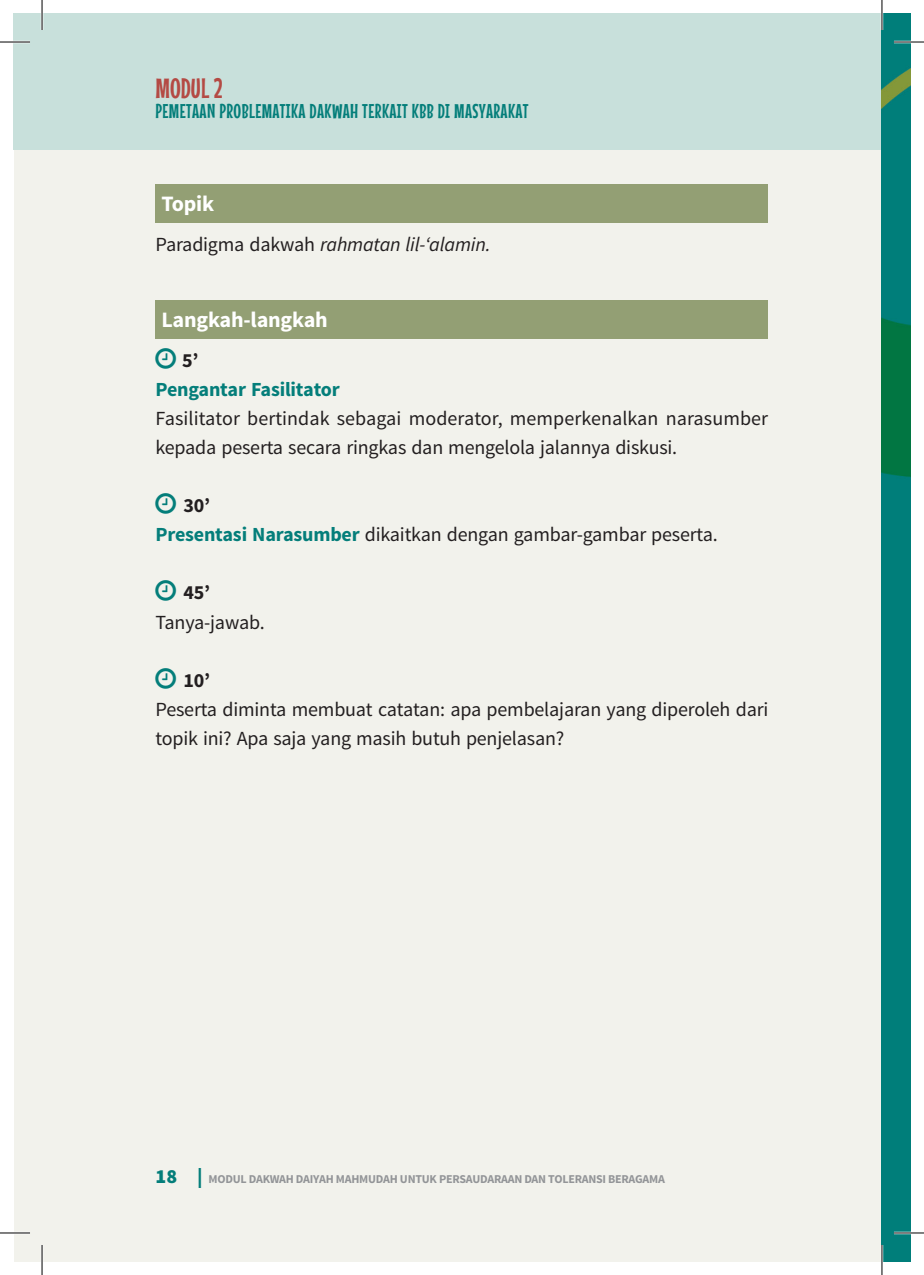
<style>
.page{position:relative;width:924px;height:1275px;background:#fff}
.page>*{position:absolute;margin:0;border:0;box-sizing:border-box;transform-origin:0 0}
.t1{font:28px "Mouse Memoirs";color:#b44a44}
.Subhead_2{font:700 22px "Source Sans Pro";letter-spacing:-.01em;color:#fff}
.BODY_TEXT{font:20px/29px "Source Sans Pro";letter-spacing:-.01em;color:#231f20}
.t2{font:20px "Mouse Memoirs";letter-spacing:.02em;color:#047e7a}
.BODY_TEXT-2{font:italic 20px "Source Sans Pro";letter-spacing:-.01em;color:#231f20}
.Subhead_3{font:700 20px "Source Sans Pro";letter-spacing:-.01em;color:#047e7a}
.BODY_TEXT-3{font:700 20px "Source Sans Pro";color:#231f20}
.t3{font:700 12px "Source Sans Pro";letter-spacing:-.02em;color:#939598}
.s1{font-style:normal}
.s2{font-weight:700;color:#047e7a}
.s3{font-weight:900;font-size:20px;color:#047e7a}
</style>
<div class="page">
<div style="left:14px;top:15px;width:867px;height:1246px;background:#f2f2ec"></div>
<div style="left:14px;top:14px;width:867px;height:136px;background:#c8e0db"></div>
<div style="left:155px;top:184px;width:613px;height:38px;background:#939f74"></div>
<div style="left:155px;top:300px;width:613px;height:38px;background:#939f74"></div>
<img style="left:881px;top:14px;width:28px;height:1247px">
<hr style="left:0;top:41px;width:30px;height:2px;background:#fff">
<hr style="left:893px;top:41px;width:30px;height:2px;background:#fff">
<hr style="left:0;top:1231px;width:30px;height:3px;background:#fff">
<hr style="left:893px;top:1231px;width:30px;height:3px;background:#fff">
<hr style="left:41px;top:0;width:2px;height:30px;background:#fff">
<hr style="left:41px;top:1245px;width:2px;height:30px;background:#fff">
<hr style="left:880px;top:0;width:2px;height:30px;background:#fff">
<hr style="left:880px;top:1245px;width:2px;height:30px;background:#fff">
<hr style="left:0;top:42px;width:30px;height:1px;background:#000">
<hr style="left:893px;top:42px;width:30px;height:1px;background:#000">
<hr style="left:0;top:1232px;width:30px;height:1px;background:#000">
<hr style="left:893px;top:1232px;width:30px;height:1px;background:#000">
<hr style="left:42px;top:0;width:1px;height:30px;background:#000">
<hr style="left:42px;top:1245px;width:1px;height:30px;background:#000">
<hr style="left:881px;top:0;width:1px;height:30px;background:#000">
<hr style="left:881px;top:1245px;width:1px;height:30px;background:#000">
<h1 class="t1" style="left:155px;top:72px;width:69px">MODUL 2</h1>
<p class="t2" style="left:155px;top:99px;width:374px">PEMETAAN PROBLEMATIKA DAKWAH TERKAIT KBB DI MASYARAKAT</p>
<p class="Subhead_2" style="left:161px;top:189px;width:54px">Topik</p>
<p class="BODY_TEXT-2" style="left:155px;top:232px;width:336px"><span class="s1">Paradigma dakwah</span> rahmatan lil-‘alamin.</p>
<p class="Subhead_2" style="left:161px;top:305px;width:168px">Langkah-langkah</p>
<p class="BODY_TEXT-3" style="left:182px;top:348px;width:18px">5’</p>
<p class="Subhead_3" style="left:155px;top:377px;width:186px">Pengantar Fasilitator</p>
<p class="BODY_TEXT" style="left:155px;top:404px;width:613px">Fasilitator bertindak sebagai moderator, memperkenalkan narasumber kepada peserta secara ringkas dan mengelola jalannya diskusi.</p>
<p class="BODY_TEXT-3" style="left:183px;top:493px;width:28px">30’</p>
<p class="BODY_TEXT" style="left:155px;top:520px;width:563px"><span class="s2">Presentasi Narasumber</span> dikaitkan dengan gambar-gambar peserta.</p>
<p class="BODY_TEXT-3" style="left:183px;top:580px;width:28px">45’</p>
<p class="BODY_TEXT" style="left:155px;top:607px;width:111px">Tanya-jawab.</p>
<p class="BODY_TEXT-3" style="left:183px;top:667px;width:28px">10’</p>
<p class="BODY_TEXT" style="left:155px;top:694px;width:614px">Peserta diminta membuat catatan: apa pembelajaran yang diperoleh dari topik ini? Apa saja yang masih butuh penjelasan?</p>
<p class="t3" style="left:155px;top:1170px;width:510px"><span class="s3">18 |</span> MODUL DAKWAH DAIYAH MAHMUDAH UNTUK PERSAUDARAAN DAN TOLERANSI BERAGAMA</p>
</div>
